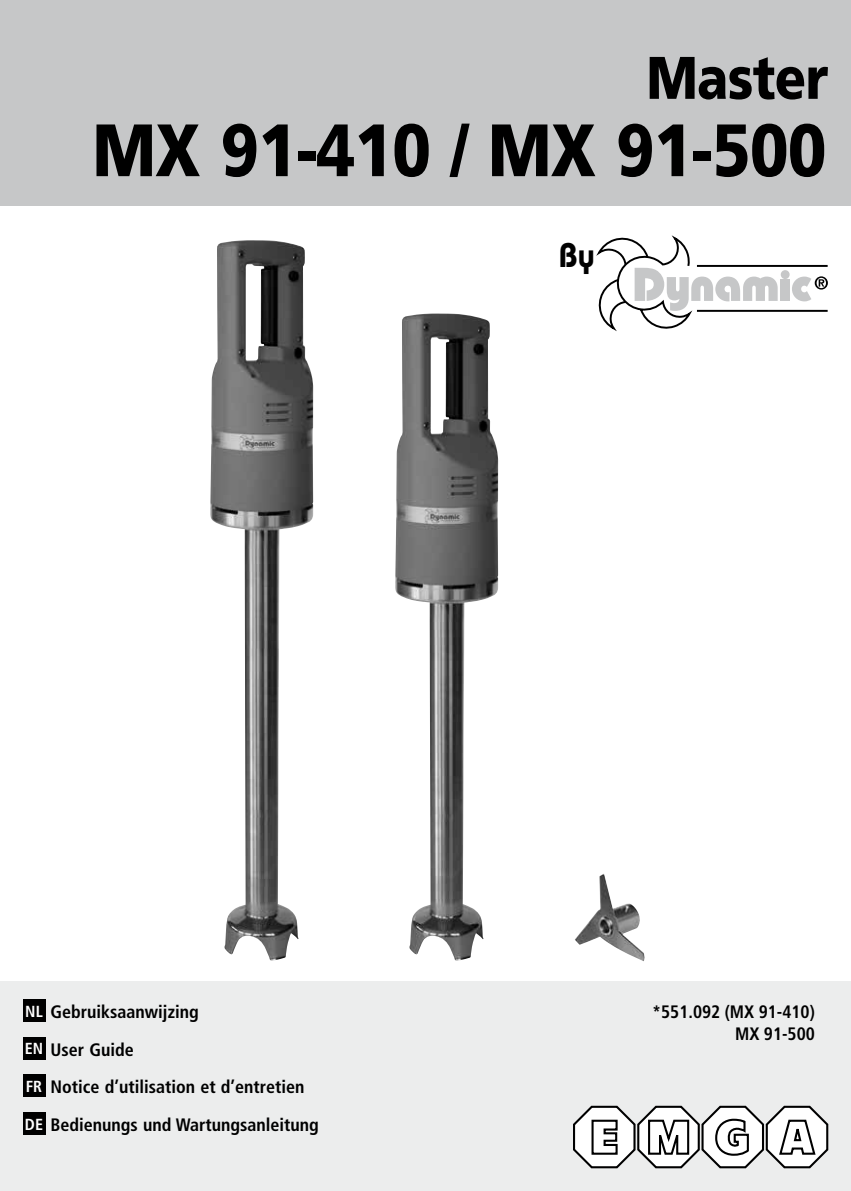
<style>
.page{position:relative;width:851px;height:1191px;background:#fff}
.page>*{position:absolute;margin:0;border:0;box-sizing:border-box;transform-origin:0 0}
.t1{font:900 74px "Frutiger";letter-spacing:-.01em;color:#000;scale:.85 1}
.t2{font:900 60px "Frutiger";letter-spacing:-.01em;color:#000;scale:.85 1}
.t3{font:600 34px "Bauhaus";color:#000}
.t4{font:700 condensed 18px/37.6px "Frutiger";color:#000}
.s1{font-size:16px;color:#fff}
</style>
<div class="page">
<div style="left:0;top:0;width:850px;height:206px;background:#c6c7c8"></div>
<div style="left:780px;top:280px;width:9px;height:21px;background:#c6c7c8"></div>
<div style="left:780px;top:270px;width:9px;height:9px;background:#c6c7c8;border-radius:50%"></div>
<hr style="left:696px;top:310px;width:131px;height:2px;background:#000">
<hr style="left:696px;top:265px;width:131px;height:2px;background:#000">
<svg style="left:596px;top:235px;width:181px;height:96px"></svg>
<svg style="left:792px;top:276px;width:35px;height:25px"></svg>
<img style="left:395px;top:313px;width:103px;height:648px">
<img style="left:210px;top:240px;width:103px;height:721px">
<img style="left:575px;top:874px;width:69px;height:87px">
<div style="left:0;top:981px;width:850px;height:210px;background:#eceded"></div>
<div style="left:23px;top:1074px;width:22px;height:23px;background:#000"></div>
<div style="left:23px;top:1037px;width:22px;height:22px;background:#000"></div>
<div style="left:23px;top:1112px;width:22px;height:22px;background:#000"></div>
<div style="left:23px;top:999px;width:22px;height:23px;background:#000"></div>
<svg style="left:573px;top:1105px;width:255px;height:63px"></svg>
<h2 class="t2" style="left:646px;top:42px;width:215px">Master</h2>
<h1 class="t1" style="left:93px;top:106px;width:864px">MX 91-410 / MX 91-500</h1>
<h3 class="t3" style="left:558px;top:234px;width:37px">By</h3>
<p class="t4" style="left:25px;top:993px;width:295px"><span class="s1">NL</span> Gebruiksaanwijzing<br><span class="s1">EN</span> User Guide<br><span class="s1">FR</span> Notice d’utilisation et d’entretien<br><span class="s1">DE</span> Bedienungs und Wartungsanleitung</p>
<p class="t4" style="left:652px;top:1001px;width:164px;line-height:21.6px;text-align:right">*551.092 (MX 91-410)<br>MX 91-500</p>
</div>
